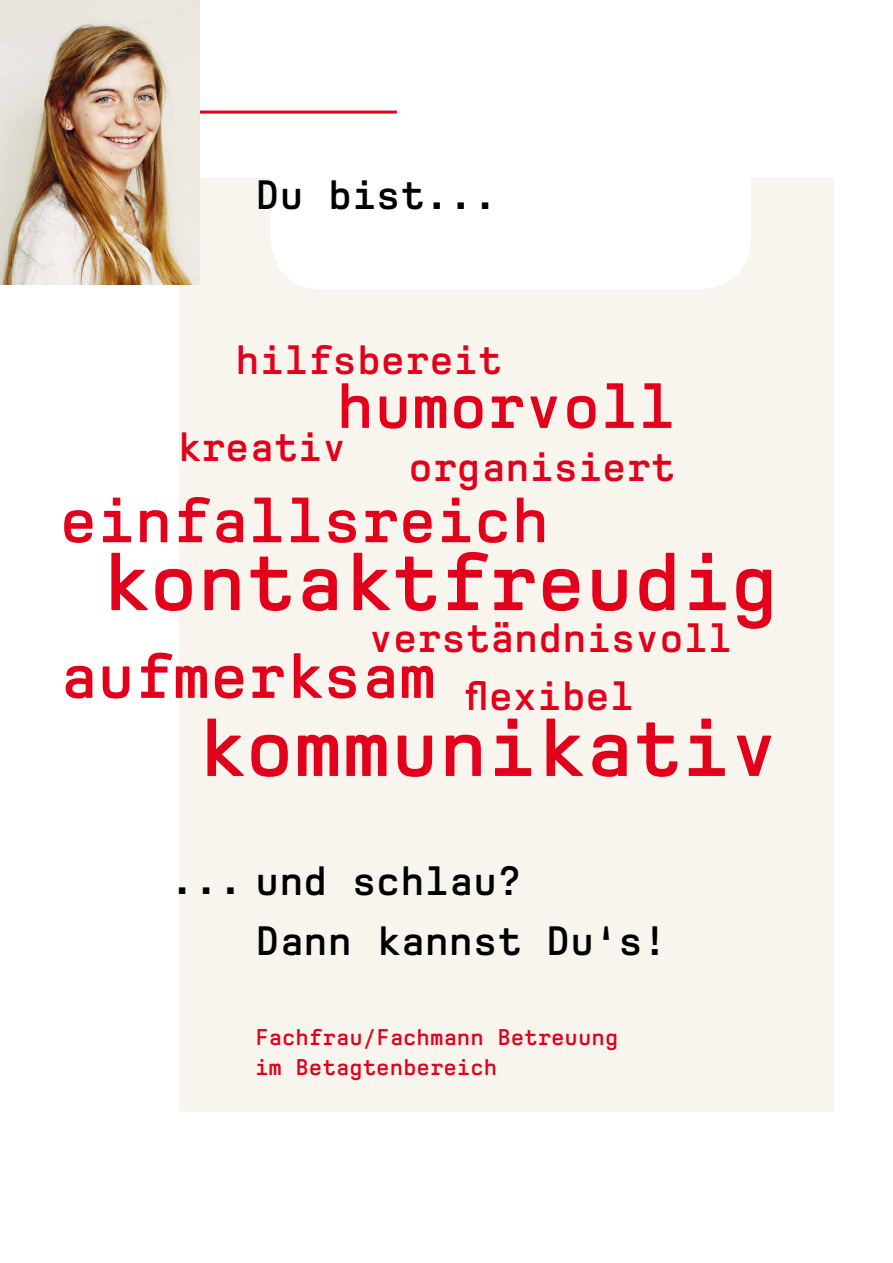
<style>
.page{position:relative;width:893px;height:1263px;background:#fff}
.page>*{position:absolute;margin:0;border:0;box-sizing:border-box;transform-origin:0 0}
.t1{font:700 81px "Excellent";color:#e2001a}
.t2{font:700 63px "Excellent";color:#e2001a}
.t3{font:700 40.5px "Excellent";color:#e2001a}
.t4{font:700 40.5px/60px "Excellent";color:#000}
.t5{font:700 22.5px/30px "Excellent";color:#e2001a}
</style>
<div class="page">
<div style="left:179px;top:179px;width:654px;height:933px;background:#f7f5ee"></div>
<div style="left:270px;top:111px;width:481px;height:178px;background:#fff;border-radius:51px"></div>
<hr style="left:200px;top:111px;width:197px;height:3px;background:#e2001a">
<img style="left:0;top:0;width:200px;height:285px">
<p class="t4" style="left:255px;top:166px;width:244px">Du bist...</p>
<p class="t3" style="left:236px;top:336px;width:268px">hilfsbereit</p>
<h2 class="t2" style="left:336px;top:370px;width:341px">humorvoll</h2>
<p class="t3" style="left:177px;top:423px;width:171px">kreativ</p>
<p class="t3" style="left:409px;top:444px;width:268px">organisiert</p>
<h2 class="t2" style="left:60px;top:484px;width:491px">einfallsreich</h2>
<h1 class="t1" style="left:101px;top:536px;width:680px">kontaktfreudig</h1>
<h2 class="t2" style="left:60px;top:640px;width:576px">aufmerksam <sub>flexibel</sub></h2>
<p class="t3" style="left:369px;top:615px;width:365px">verständnisvoll</p>
<h1 class="t1" style="left:197px;top:701px;width:583px">kommunikativ</h1>
<p class="t4" style="left:255px;top:851px;width:413px;text-indent:-85px">... und schlau?<br>Dann kannst Du‘s!</p>
<p class="t5" style="left:255px;top:1022px;width:365px">Fachfrau/Fachmann Betreuung im Betagtenbereich</p>
</div>
